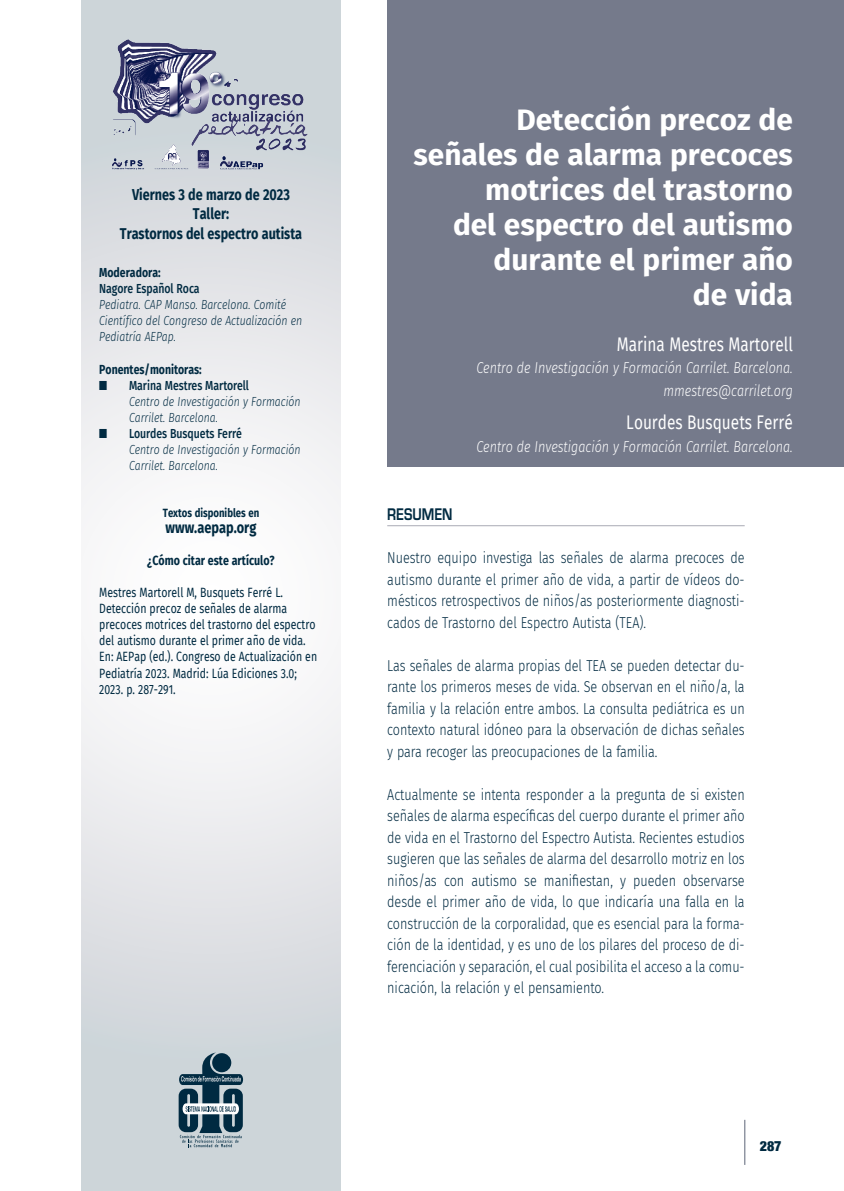
<style>
.page{position:relative;width:844px;height:1191px;background:#fff}
.page>*{position:absolute;margin:0;border:0;box-sizing:border-box;transform-origin:0 0}
.t1{font:700 29.75px/35px "Fira Sans";color:#fff;text-align:right}
.t2{font:19.25px "Fira Sans";color:#fff;scale:.8 1}
.t3{font:700 17.5px "Eurostile";color:#002a41;scale:.8 1}
.t4{font:700 15.92px "Fira Sans";color:#002a41;scale:.8 1}
.t5{font:300 15.75px/21.5px "Fira Sans";color:#002a41;text-align:justify;scale:.8 1}
.t6{font:italic 300 15.75px/22.8px "Fira Sans";color:#fff;text-align:right;scale:.8 1}
.t7{font:700 15.75px/19.2px "Fira Sans";color:#002a41;text-align:center;scale:.8 1}
.t8{font:900 condensed 14px "Helvetica Neue";color:#002a41}
.t9{font:700 13.3px "Fira Sans";color:#002a41;scale:.8 1}
.t10{font:italic 300 13.12px/16.1px "Fira Sans";color:#002a41;scale:.8 1}
.t11{font:13.12px/16.1px "Fira Sans";color:#002a41;scale:.8 1}
.t12{font:700 13.12px "Fira Sans";color:#002a41;scale:.8 1}
.t13{font:500 13.12px "Fira Sans";letter-spacing:-.005em;color:#002a41;scale:.8 1}
.t14{font:700 12.08px "Fira Sans";color:#002a41;scale:.8 1}
.s1{font-weight:500;font-style:normal}
</style>
<div class="page">
<svg style="left:82px;top:0;width:258px;height:1191px"></svg>
<svg style="left:178px;top:1052px;width:65px;height:95px;background:#6a8390"></svg>
<hr style="left:387px;top:525px;width:357px;height:1px;background:#a9aab5">
<hr style="left:744px;top:1119px;width:1px;height:45px;background:#5d6578">
<div style="left:387px;top:0;width:456px;height:466px;background:#757a8b"></div>
<img style="left:99px;top:35px;width:222px;height:139px">
<p class="t7" style="left:120px;top:184px;width:229px">Viernes 3 de marzo de 2023<br>Taller:<br>Trastornos del espectro autista</p>
<p class="t12" style="left:99px;top:261px;width:78px">Moderadora:</p>
<p class="t13" style="left:99px;top:278px;width:127px">Nagore Español Roca</p>
<p class="t10" style="left:99px;top:297px;width:255px">Pediatra. CAP Manso. Barcelona. Comité<br>Científico del Congreso de Actualización en<br>Pediatría AEPap.</p>
<p class="t12" style="left:99px;top:358px;width:130px">Ponentes/monitoras:</p>
<p class="t10" style="left:129px;top:377px;width:216px;text-indent:-30px">■ <span class="s1">Marina Mestres Martorell<br></span>Centro de Investigación y Formación<br>Carrilet. Barcelona.</p>
<p class="t10" style="left:129px;top:425px;width:216px;text-indent:-30px">■ <span class="s1">Lourdes Busquets Ferré<br></span>Centro de Investigación y Formación<br>Carrilet. Barcelona.</p>
<p class="t14" style="left:163px;top:502px;width:122px">Textos disponibles en</p>
<p class="t4" style="left:165px;top:514px;width:115px">www.aepap.org</p>
<p class="t9" style="left:147px;top:549px;width:161px">¿Cómo citar este artículo?</p>
<p class="t11" style="left:99px;top:584px;width:274px">Mestres Martorell M, Busquets Ferré L.<br>Detección precoz de señales de alarma precoces motrices del trastorno del espectro del autismo durante el primer año de vida.<br>En: AEPap (ed.). Congreso de Actualización en Pediatría 2023. Madrid: Lúa Ediciones 3.0; 2023. p. 287-291.</p>
<h1 class="t1" style="left:413px;top:100px;width:381px">Detección precoz de señales de alarma precoces motrices del trastorno<br>del espectro del autismo durante el primer año<br>de vida</h1>
<p class="t2" style="left:616px;top:329px;width:221px">Marina Mestres Martorell</p>
<p class="t6" style="left:476px;top:356px;width:397px">Centro de Investigación y Formación Carrilet. Barcelona. mmestres@carrilet.org</p>
<p class="t2" style="left:626px;top:407px;width:210px">Lourdes Busquets Ferré</p>
<p class="t6" style="left:476px;top:435px;width:397px">Centro de Investigación y Formación Carrilet. Barcelona.</p>
<p class="t3" style="left:387px;top:502px;width:83px">RESUMEN</p>
<p class="t5" style="left:387px;top:547px;width:448px">Nuestro equipo investiga las señales de alarma precoces de autismo durante el primer año de vida, a partir de vídeos do&shy;mésticos retrospectivos de niños/as posteriormente diagnosti&shy;cados de Trastorno del Espectro Autista (TEA).</p>
<p class="t5" style="left:387px;top:654px;width:448px">Las señales de alarma propias del TEA se pueden detectar du&shy;rante los primeros meses de vida. Se observan en el niño/a, la familia y la relación entre ambos. La consulta pediátrica es un contexto natural idóneo para la observación de dichas señales y para recoger las preocupaciones de la familia.</p>
<p class="t5" style="left:387px;top:783px;width:448px">Actualmente se intenta responder a la pregunta de si existen señales de alarma específicas del cuerpo durante el primer año de vida en el Trastorno del Espectro Autista. Recientes estudios sugieren que las señales de alarma del desarrollo motriz en los niños/as con autismo se manifiestan, y pueden observarse desde el primer año de vida, lo que indicaría una falla en la construcción de la corporalidad, que es esencial para la forma&shy;ción de la identidad, y es uno de los pilares del proceso de di&shy;ferenciación y separación, el cual posibilita el acceso a la comu&shy;nicación, la relación y el pensamiento.</p>
<p class="t8" style="left:759px;top:1134px;width:23px">287</p>
</div>
